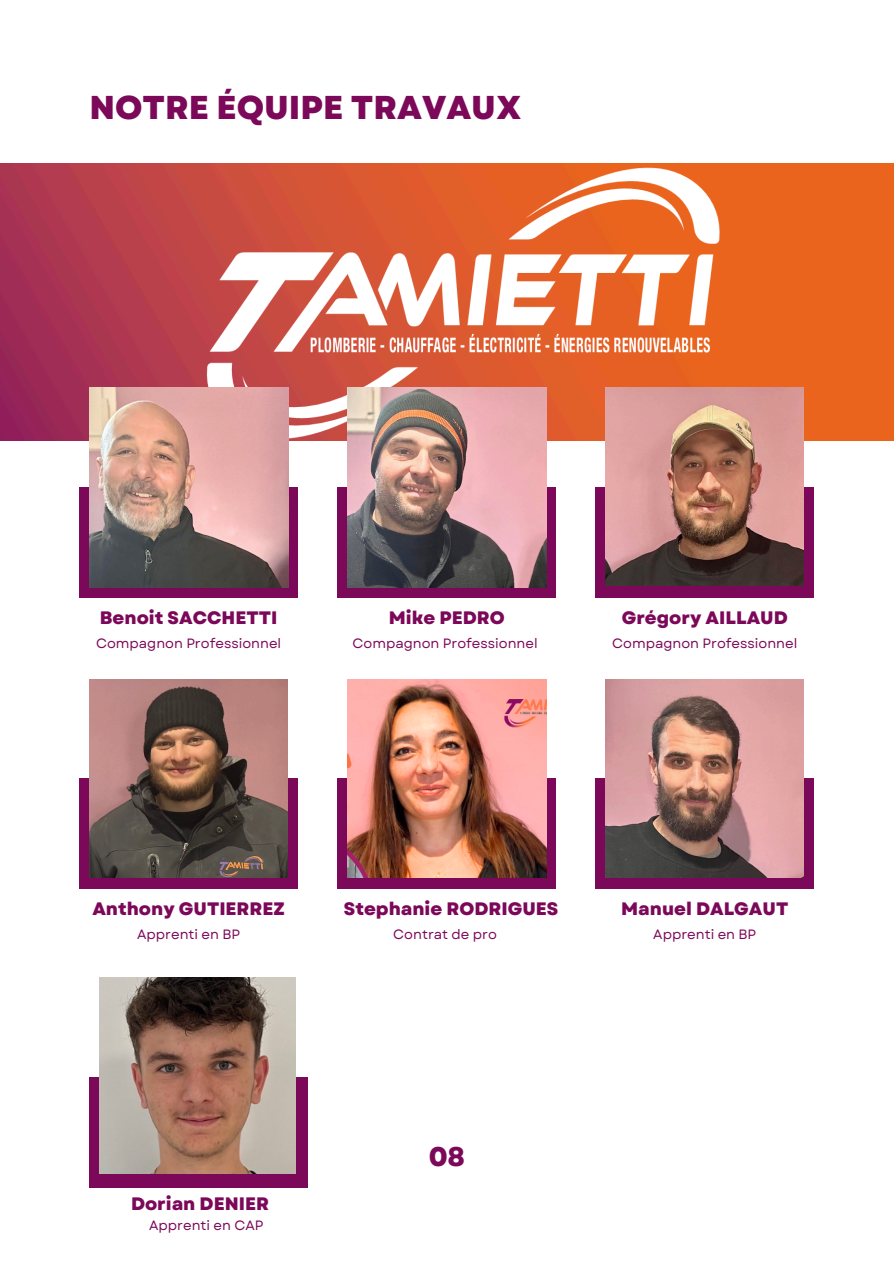
<style>
.page{position:relative;width:894px;height:1264px;background:#fff}
.page>*{position:absolute;margin:0;border:0;box-sizing:border-box;transform-origin:0 0}
.t1{font:800 33px "Garet";color:#7c0859}
.t2{font:800 27px "Garet";color:#7c0859}
.t3{font:800 18px "Garet";color:#7c0859}
.t4{font:13.5px "Garet";color:#7c0859}
</style>
<div class="page">
<img style="left:0;top:163px;width:893px;height:277px">
<div style="left:595px;top:778px;width:218px;height:111px;background:#7c0859"></div>
<div style="left:337px;top:778px;width:219px;height:111px;background:#7c0859"></div>
<div style="left:79px;top:778px;width:219px;height:111px;background:#7c0859"></div>
<div style="left:595px;top:487px;width:218px;height:111px;background:#7c0859"></div>
<div style="left:337px;top:487px;width:219px;height:111px;background:#7c0859"></div>
<div style="left:79px;top:487px;width:219px;height:111px;background:#7c0859"></div>
<img style="left:89px;top:679px;width:198px;height:198px">
<img style="left:348px;top:679px;width:198px;height:198px">
<img style="left:605px;top:679px;width:198px;height:198px">
<img style="left:605px;top:388px;width:198px;height:198px">
<img style="left:348px;top:388px;width:198px;height:199px">
<img style="left:89px;top:388px;width:199px;height:199px">
<div style="left:89px;top:1076px;width:219px;height:111px;background:#7c0859"></div>
<img style="left:99px;top:977px;width:196px;height:196px">
<p class="t1" style="left:89px;top:84px;width:433px">NOTRE ÉQUIPE TRAVAUX</p>
<p class="t3" style="left:100px;top:604px;width:179px">Benoit SACCHETTI</p>
<p class="t4" style="left:96px;top:633px;width:187px">Compagnon Professionnel</p>
<p class="t3" style="left:388px;top:604px;width:118px">Mike PEDRO</p>
<p class="t4" style="left:352px;top:633px;width:187px">Compagnon Professionnel</p>
<p class="t3" style="left:621px;top:604px;width:167px">Grégory AILLAUD</p>
<p class="t4" style="left:612px;top:633px;width:187px">Compagnon Professionnel</p>
<p class="t3" style="left:92px;top:895px;width:194px">Anthony GUTIERREZ</p>
<p class="t4" style="left:137px;top:924px;width:104px">Apprenti en BP</p>
<p class="t3" style="left:344px;top:895px;width:216px">Stephanie RODRIGUES</p>
<p class="t4" style="left:393px;top:924px;width:105px">Contrat de pro</p>
<p class="t3" style="left:621px;top:895px;width:168px">Manuel DALGAUT</p>
<p class="t4" style="left:653px;top:924px;width:104px">Apprenti en BP</p>
<p class="t3" style="left:131px;top:1190px;width:139px">Dorian DENIER</p>
<p class="t4" style="left:149px;top:1215px;width:116px">Apprenti en CAP</p>
<p class="t2" style="left:429px;top:1137px;width:37px">08</p>
</div>
